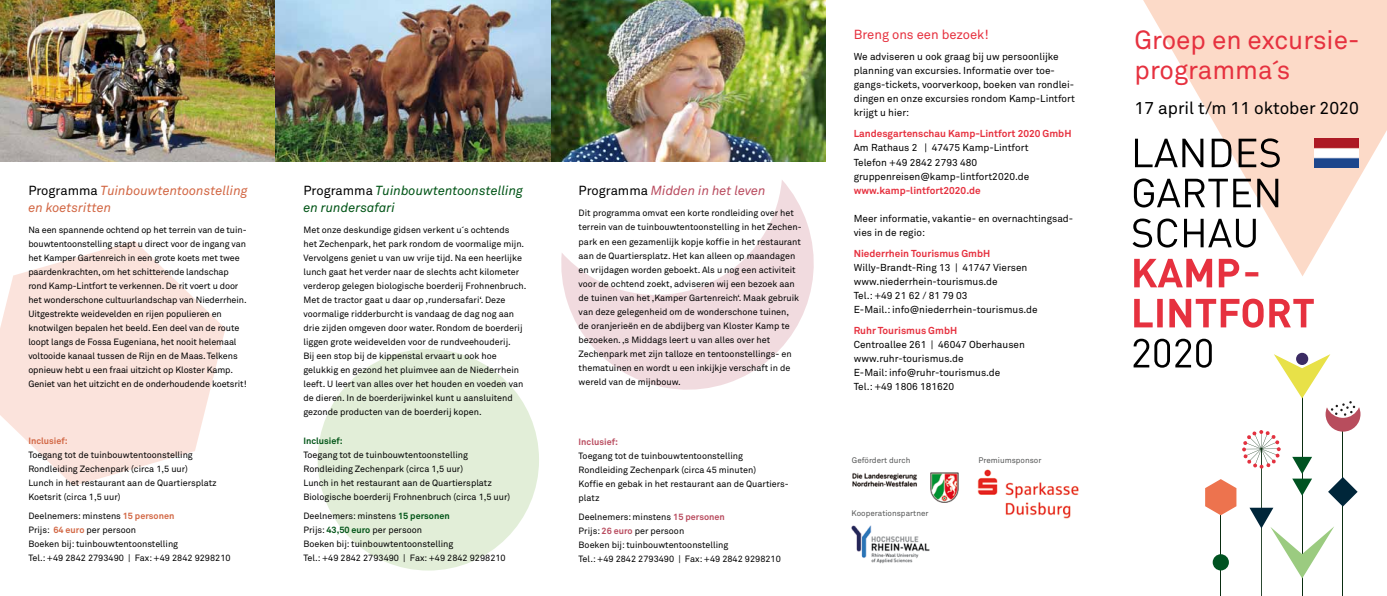
<style>
.page{position:relative;width:1387px;height:596px;background:#fff}
.page>*{position:absolute;margin:0;border:0;box-sizing:border-box;transform-origin:0 0}
.t1{font:700 38px "Akkurat Std";color:#e6313f}
.t2{font:26px/30px "Akkurat Std";color:#e6313f}
.t3{font:17.2px "Akkurat Std";color:#000}
.t4{font:italic 13px/17px "Akkurat Std";color:#005416}
.t5{font:italic 13px/17px "Akkurat Std";color:#d26744}
.t6{font:italic 13px "Akkurat Std";color:#b94c5f}
.t7{font:13px "Akkurat Std";color:#e6313f}
.t8{font:10px/14px "Akkurat Std";color:#000}
.t9{font:700 10px "Akkurat Std";color:#e6313f}
.t10{font:9px/14px "Akkurat Std";color:#000}
.t11{font:700 9px "Akkurat Std";color:#d26744}
.t12{font:700 9px "Akkurat Std";color:#005416}
.t13{font:700 9px "Akkurat Std";color:#b94c5f}
.t14{font:8px "Akkurat Std";color:#565757}
.s1{font-style:normal;color:#000}
.s2{font-weight:700;color:#d26744}
.s3{font-weight:700;color:#005416}
.s4{font-weight:700;color:#b94c5f}
</style>
<div class="page">
<svg style="left:1142px;top:0;width:244px;height:276px;fill:#fcdac8"></svg>
<svg style="left:0;top:241px;width:225px;height:244px;fill:#fbe3dc"></svg>
<svg style="left:561px;top:180px;width:253px;height:210px"></svg>
<div style="left:317px;top:349px;width:222px;height:221px;background:#e2eed8;border-radius:50%"></div>
<img style="left:0;top:0;width:825px;height:162px">
<svg style="left:1134px;top:298px;width:179px;height:29px"></svg>
<svg style="left:1134px;top:259px;width:104px;height:28px"></svg>
<svg style="left:1132px;top:218px;width:123px;height:29px"></svg>
<svg style="left:1133px;top:178px;width:145px;height:29px"></svg>
<svg style="left:1135px;top:138px;width:144px;height:29px"></svg>
<img style="left:977px;top:469px;width:102px;height:50px">
<img style="left:852px;top:472px;width:107px;height:31px">
<img style="left:851px;top:525px;width:79px;height:39px">
<svg style="left:1133px;top:338px;width:227px;height:257px"></svg>
<img style="left:1314px;top:138px;width:44px;height:29px">
<h3 class="t5" style="left:28px;top:181px;width:221px"><span class="s1">Programma</span> Tuinbouwtentoonstelling en koetsritten</h3>
<p class="t10" style="left:28px;top:222px;width:220px">Na een spannende ochtend op het terrein van de tuin&shy;bouwtentoonstelling stapt u direct voor de ingang van het Kamper Gartenreich in een grote koets met twee paardenkrachten, om het schitterende landschap rond Kamp-Lintfort te verkennen. De rit voert u door het wonderschone cultuurlandschap van Niederrhein.<br>Uitgestrekte weidevelden en rijen populieren en knotwilgen bepalen het beeld. Een deel van de route loopt langs de Fossa Eugeniana, het nooit helemaal voltooide kanaal tussen de Rijn en de Maas. Telkens opnieuw hebt u een fraai uitzicht op Kloster Kamp.<br>Geniet van het uitzicht en de onderhoudende koetsrit!</p>
<p class="t11" style="left:28px;top:435px;width:41px">Inclusief:</p>
<p class="t10" style="left:28px;top:447px;width:190px">Toegang tot de tuinbouwtentoonstelling Rondleiding Zechenpark (circa 1,5 uur)<br>Lunch in het restaurant aan de Quartiersplatz Koetsrit (circa 1,5 uur)</p>
<p class="t10" style="left:28px;top:508px;width:204px">Deelnemers: minstens <span class="s2">15 personen<br></span>Prijs: <span class="s2">64 euro</span> per persoon<br>Boeken bij: tuinbouwtentoonstelling<br>Tel.: +49 2842 2793490 | Fax: +49 2842 9298210</p>
<h3 class="t4" style="left:303px;top:181px;width:221px"><span class="s1">Programma</span> Tuinbouwtentoonstelling en rundersafari</h3>
<p class="t10" style="left:303px;top:222px;width:224px">Met onze deskundige gidsen verkent u´s ochtends<br>het Zechenpark, het park rondom de voormalige mijn.<br>Vervolgens geniet u van uw vrije tijd. Na een heerlijke lunch gaat het verder naar de slechts acht kilometer verderop gelegen biologische boerderij Frohnenbruch.<br>Met de tractor gaat u daar op ‚rundersafari‘. Deze voormalige ridderburcht is vandaag de dag nog aan drie zijden omgeven door water. Rondom de boerderij liggen grote weidevelden voor de rundveehouderij.<br>Bij een stop bij de kippenstal ervaart u ook hoe gelukkig en gezond het pluimvee aan de Niederrhein leeft. U leert van alles over het houden en voeden van de dieren. In de boerderijwinkel kunt u aansluitend gezonde producten van de boerderij kopen.</p>
<p class="t12" style="left:303px;top:435px;width:41px">Inclusief:</p>
<p class="t10" style="left:303px;top:447px;width:208px">Toegang tot de tuinbouwtentoonstelling Rondleiding Zechenpark (circa 1,5 uur)<br>Lunch in het restaurant aan de Quartiersplatz Biologische boerderij Frohnenbruch (circa 1,5 uur)</p>
<p class="t10" style="left:303px;top:508px;width:204px">Deelnemers: minstens <span class="s3">15 personen<br></span>Prijs: <span class="s3">43,50 euro</span> per persoon<br>Boeken bij: tuinbouwtentoonstelling<br>Tel.: +49 2842 2793490 | Fax: +49 2842 9298210</p>
<h3 class="t6" style="left:578px;top:183px;width:188px"><span class="s1">Programma</span> Midden in het leven</h3>
<p class="t10" style="left:578px;top:206px;width:224px">Dit programma omvat een korte rondleiding over het terrein van de tuinbouwtentoonstelling in het Zechen&shy;park en een gezamenlijk kopje koffie in het restaurant aan de Quartiersplatz. Het kan alleen op maandagen en vrijdagen worden geboekt. Als u nog een activiteit voor de ochtend zoekt, adviseren wij een bezoek aan de tuinen van het ‚Kamper Gartenreich‘. Maak gebruik van deze gelegenheid om de wonderschone tuinen, de oranjerieën en de abdijberg van Kloster Kamp te bezoeken. ‚s Middags leert u van alles over het Zechenpark met zijn talloze en tentoonstellings- en thematuinen en wordt u een inkijkje verschaft in de wereld van de mijnbouw.</p>
<p class="t13" style="left:578px;top:436px;width:41px">Inclusief:</p>
<p class="t10" style="left:578px;top:448px;width:212px">Toegang tot de tuinbouwtentoonstelling Rondleiding Zechenpark (circa 45 minuten)<br>Koffie en gebak in het restaurant aan de Quartiers&shy;platz</p>
<p class="t10" style="left:578px;top:509px;width:204px">Deelnemers: minstens <span class="s4">15 personen<br></span>Prijs: <span class="s4">26 euro</span> per persoon<br>Boeken bij: tuinbouwtentoonstelling<br>Tel.: +49 2842 2793490 | Fax: +49 2842 9298210</p>
<h3 class="t7" style="left:853px;top:27px;width:136px">Breng ons een bezoek!</h3>
<p class="t8" style="left:853px;top:50px;width:223px">We adviseren u ook graag bij uw persoonlijke planning van excursies. Informatie over toe&shy;gangs-tickets, voorverkoop, boeken van rondlei&shy;dingen en onze excursies rondom Kamp-Lintfort krijgt u hier:</p>
<p class="t9" style="left:853px;top:128px;width:219px">Landesgartenschau Kamp-Lintfort 2020 GmbH</p>
<p class="t8" style="left:853px;top:141px;width:177px">Am Rathaus 2 | 47475 Kamp-Lintfort<br>Telefon +49 2842 2793 480 gruppenreisen@kamp-lintfort2020.de</p>
<p class="t9" style="left:853px;top:184px;width:128px">www.kamp-lintfort2020.de</p>
<p class="t8" style="left:853px;top:211px;width:221px">Meer informatie, vakantie- en overnachtingsad&shy;vies in de regio:</p>
<p class="t9" style="left:853px;top:247px;width:138px">Niederrhein Tourismus GmbH</p>
<p class="t8" style="left:853px;top:260px;width:185px">Willy-Brandt-Ring 13 | 41747 Viersen www.niederrhein-tourismus.de<br>Tel.: +49 21 62 / 81 79 03<br>E-Mail.: info@niederrhein-tourismus.de</p>
<p class="t9" style="left:853px;top:324px;width:105px">Ruhr Tourismus GmbH</p>
<p class="t8" style="left:853px;top:337px;width:173px">Centroallee 261 | 46047 Oberhausen www.ruhr-tourismus.de<br>E-Mail: info@ruhr-tourismus.de<br>Tel.: +49 1806 181620</p>
<p class="t14" style="left:851px;top:455px;width:60px">Gefördert durch</p>
<p class="t14" style="left:978px;top:455px;width:65px">Premiumsponsor</p>
<p class="t14" style="left:851px;top:508px;width:78px">Kooperationspartner</p>
<h2 class="t2" style="left:1134px;top:25px;width:226px">Groep en excursie&shy;programma´s</h2>
<h3 class="t3" style="left:1134px;top:98px;width:226px">17 april t/m 11 oktober 2020</h3>
<h1 class="t1" style="left:1242px;top:249px;width:19px">-</h1>
</div>
